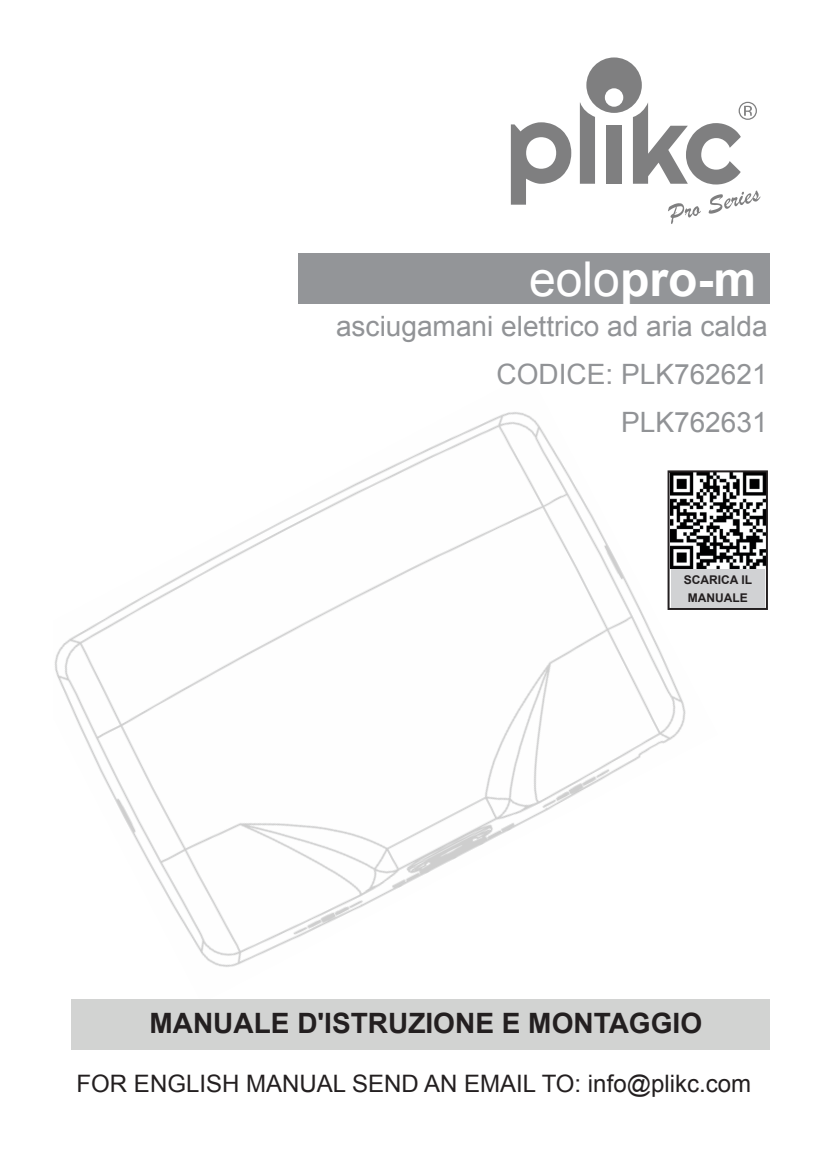
<style>
.page{position:relative;width:823px;height:1163px;background:#fff}
.page>*{position:absolute;margin:0;border:0;box-sizing:border-box;transform-origin:0 0}
.t1{font:700 48px "Arial";color:#fff}
.t2{font:28px/48px "Arial";color:#919396;text-align:right}
.t3{font:700 28px "Arial";color:#231f20}
.t4{font:24px "Arial";color:#231f20}
.t5{font:700 12px/18px "Arial";color:#231f20;text-align:center}
.s1{font-weight:400}
</style>
<div class="page">
<img style="left:54px;top:412px;width:663px;height:555px">
<div style="left:298px;top:253px;width:470px;height:51px;background:#939598"></div>
<img style="left:670px;top:473px;width:94px;height:95px">
<div style="left:667px;top:470px;width:100px;height:140px;border:2px solid #231f20"></div>
<div style="left:670px;top:569px;width:94px;height:38px;background:#d1d2d4"></div>
<div style="left:71px;top:998px;width:697px;height:51px;background:#d2d3d2"></div>
<svg style="left:510px;top:122px;width:61px;height:83px"></svg>
<svg style="left:579px;top:57px;width:177px;height:127px"></svg>
<svg style="left:668px;top:203px;width:32px;height:21px"></svg>
<svg style="left:708px;top:190px;width:52px;height:24px"></svg>
<h1 class="t1" style="left:529px;top:247px;width:228px"><span class="s1">eolo</span>pro-m</h1>
<p class="t2" style="left:336px;top:302px;width:433px">asciugamani elettrico ad aria calda<br>CODICE: PLK762621<br>PLK762631</p>
<p class="t5" style="left:683px;top:570px;width:70px">SCARICA IL<br>MANUALE</p>
<p class="t3" style="left:149px;top:1004px;width:554px">MANUALE D'ISTRUZIONE E MONTAGGIO</p>
<p class="t4" style="left:77px;top:1067px;width:675px">FOR ENGLISH MANUAL SEND AN EMAIL TO: info@plikc.com</p>
</div>
